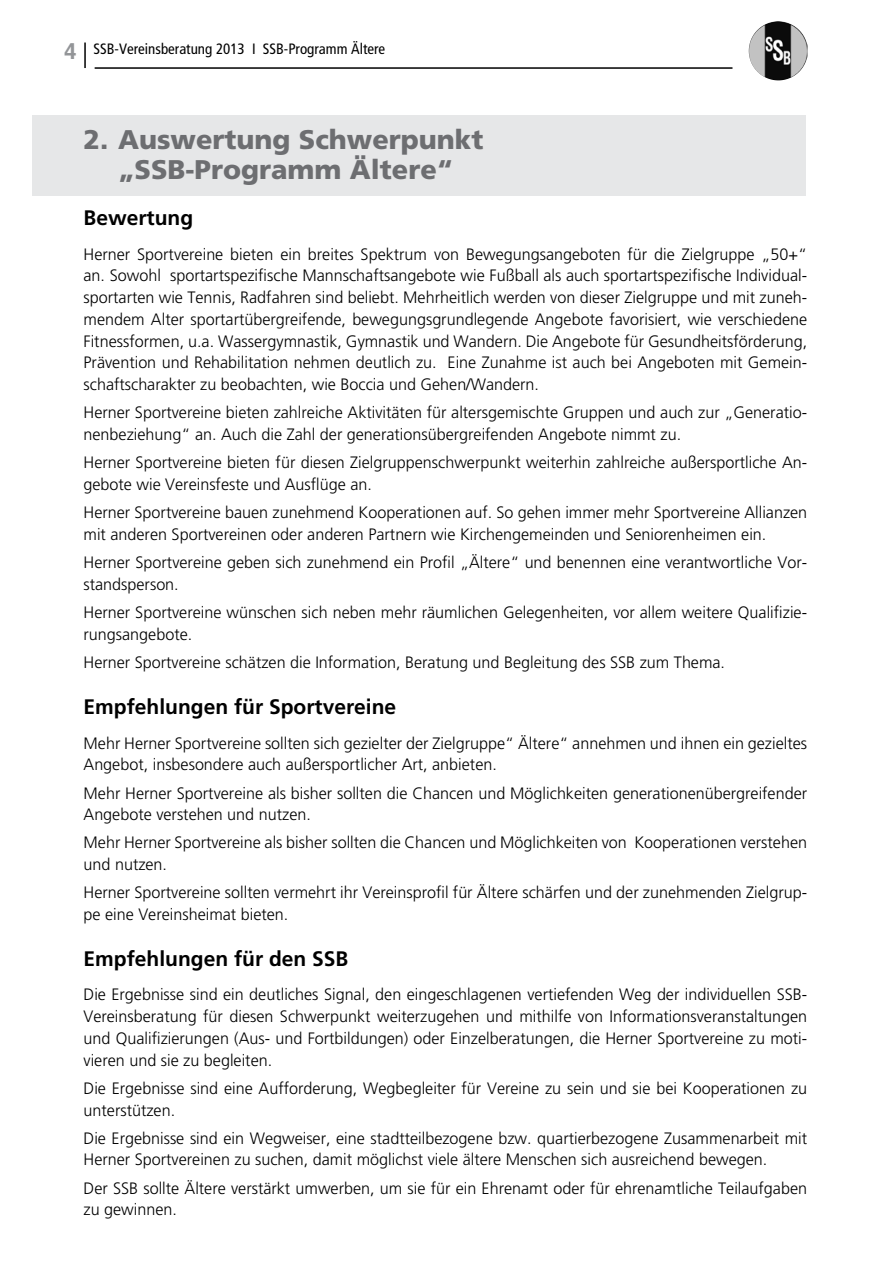
<style>
.page{position:relative;width:893px;height:1263px;background:#fff}
.page>*{position:absolute;margin:0;border:0;box-sizing:border-box;transform-origin:0 0}
.t1{font:900 27px/30px "Frutiger";color:#6d6e71;text-align:center}
.t2{font:700 22.5px "Helvetica";color:#939598}
.t3{font:700 21px "Frutiger";color:#000}
.t4{font:300 16.5px/21.8px "Frutiger";color:#000}
.t5{font:condensed 15px "Frutiger";color:#000}
</style>
<div class="page">
<hr style="left:84px;top:43px;width:2px;height:25px;background:#000">
<img style="left:757px;top:21px;width:20px;height:10px">
<hr style="left:95px;top:67px;width:637px;height:2px;background:#000">
<div style="left:33px;top:115px;width:773px;height:81px;background:#e6e7e8"></div>
<h2 class="t2" style="left:64px;top:33px;width:14px">4</h2>
<p class="t5" style="left:94px;top:40px;width:293px">SSB-Vereinsberatung 2013 I SSB-Programm Ältere</p>
<h1 class="t1" style="left:84px;top:124px;width:401px">2. Auswertung Schwerpunkt „SSB-Programm Ältere“</h1>
<p class="t3" style="left:84px;top:205px;width:111px">Bewertung</p>
<p class="t4" style="left:84px;top:243px;width:725px;text-align:justify">Herner Sportvereine bieten ein breites Spektrum von Bewegungsangeboten für die Zielgruppe „50+“ an. Sowohl sportartspezifische Mannschaftsangebote wie Fußball als auch sportartspezifische Individual&shy;sportarten wie Tennis, Radfahren sind beliebt. Mehrheitlich werden von dieser Zielgruppe und mit zuneh&shy;mendem Alter sportartübergreifende, bewegungsgrundlegende Angebote favorisiert, wie verschiedene Fitnessformen, u.a. Wassergymnastik, Gymnastik und Wandern. Die Angebote für Gesundheitsförderung, Prävention und Rehabilitation nehmen deutlich zu. Eine Zunahme ist auch bei Angeboten mit Gemein&shy;schaftscharakter zu beobachten, wie Boccia und Gehen/Wandern.</p>
<p class="t4" style="left:84px;top:402px;width:725px">Herner Sportvereine bieten zahlreiche Aktivitäten für altersgemischte Gruppen und auch zur „Generatio&shy;nenbeziehung“ an. Auch die Zahl der generationsübergreifenden Angebote nimmt zu.</p>
<p class="t4" style="left:84px;top:451px;width:725px">Herner Sportvereine bieten für diesen Zielgruppenschwerpunkt weiterhin zahlreiche außersportliche An&shy;gebote wie Vereinsfeste und Ausflüge an.</p>
<p class="t4" style="left:84px;top:501px;width:725px">Herner Sportvereine bauen zunehmend Kooperationen auf. So gehen immer mehr Sportvereine Allianzen mit anderen Sportvereinen oder anderen Partnern wie Kirchengemeinden und Seniorenheimen ein.</p>
<p class="t4" style="left:84px;top:551px;width:725px">Herner Sportvereine geben sich zunehmend ein Profil „Ältere“ und benennen eine verantwortliche Vor&shy;standsperson.</p>
<p class="t4" style="left:84px;top:601px;width:725px">Herner Sportvereine wünschen sich neben mehr räumlichen Gelegenheiten, vor allem weitere Qualifizie&shy;rungsangebote.</p>
<p class="t4" style="left:84px;top:651px;width:643px">Herner Sportvereine schätzen die Information, Beratung und Begleitung des SSB zum Thema.</p>
<p class="t3" style="left:84px;top:694px;width:314px">Empfehlungen für Sportvereine</p>
<p class="t4" style="left:84px;top:732px;width:725px">Mehr Herner Sportvereine sollten sich gezielter der Zielgruppe“ Ältere“ annehmen und ihnen ein gezieltes<br>Angebot, insbesondere auch außersportlicher Art, anbieten.</p>
<p class="t4" style="left:84px;top:782px;width:725px">Mehr Herner Sportvereine als bisher sollten die Chancen und Möglichkeiten generationenübergreifender<br>Angebote verstehen und nutzen.</p>
<p class="t4" style="left:84px;top:832px;width:725px">Mehr Herner Sportvereine als bisher sollten die Chancen und Möglichkeiten von Kooperationen verstehen und nutzen.</p>
<p class="t4" style="left:84px;top:882px;width:725px">Herner Sportvereine sollten vermehrt ihr Vereinsprofil für Ältere schärfen und der zunehmenden Zielgrup&shy;pe eine Vereinsheimat bieten.</p>
<p class="t3" style="left:84px;top:946px;width:266px">Empfehlungen für den SSB</p>
<p class="t4" style="left:84px;top:984px;width:725px;text-align:justify">Die Ergebnisse sind ein deutliches Signal, den eingeschlagenen vertiefenden Weg der individuellen SSB-Vereinsberatung für diesen Schwerpunkt weiterzugehen und mithilfe von Informationsveranstaltungen und Qualifizierungen (Aus- und Fortbildungen) oder Einzelberatungen, die Herner Sportvereine zu moti&shy;vieren und sie zu begleiten.</p>
<p class="t4" style="left:84px;top:1077px;width:725px">Die Ergebnisse sind eine Aufforderung, Wegbegleiter für Vereine zu sein und sie bei Kooperationen zu unterstützen.</p>
<p class="t4" style="left:84px;top:1127px;width:725px">Die Ergebnisse sind ein Wegweiser, eine stadtteilbezogene bzw. quartierbezogene Zusammenarbeit mit<br>Herner Sportvereinen zu suchen, damit möglichst viele ältere Menschen sich ausreichend bewegen.</p>
<p class="t4" style="left:84px;top:1177px;width:725px">Der SSB sollte Ältere verstärkt umwerben, um sie für ein Ehrenamt oder für ehrenamtliche Teilaufgaben zu gewinnen.</p>
</div>
